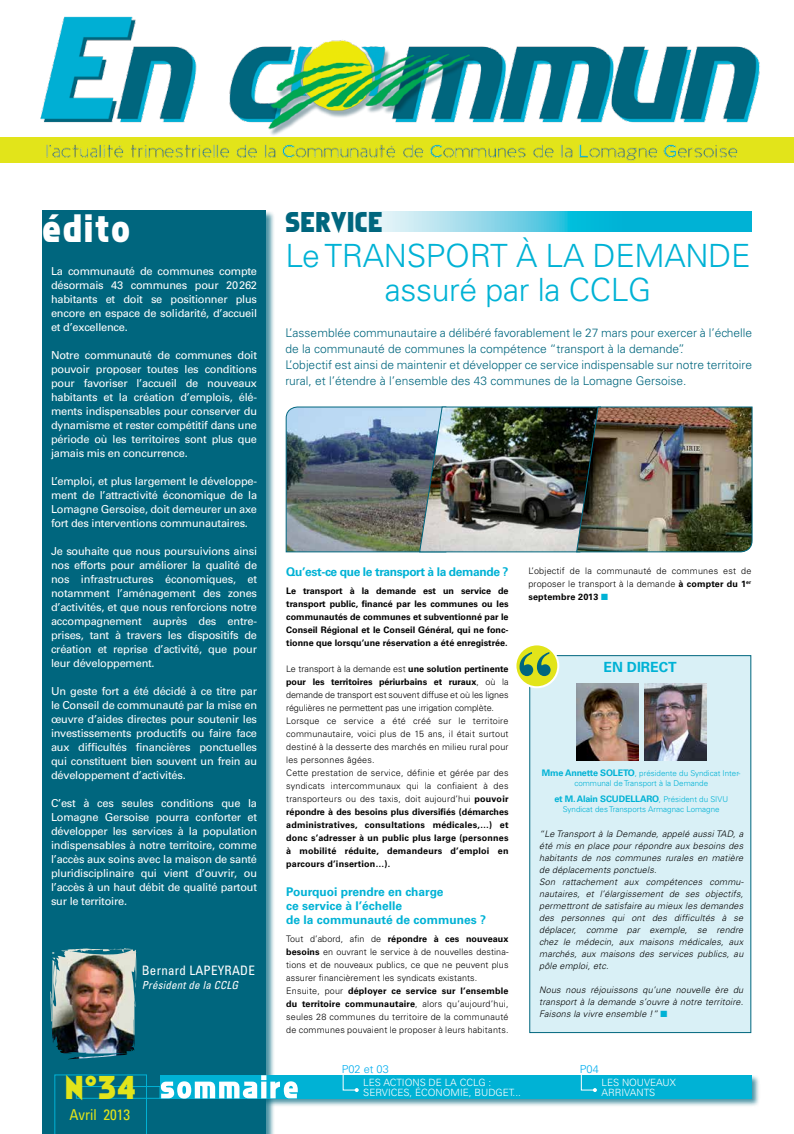
<style>
.page{position:relative;width:794px;height:1134px;background:#fff}
.page>*{position:absolute;margin:0;border:0;box-sizing:border-box;transform-origin:0 0}
.t1{font:700 36px "Agate SSK";color:#fff}
.t2{font:300 32px/34px "Univers";color:#00b2d5}
.t3{font:700 30px "Agate SSK";color:#e2e41a}
.t4{font:700 26px "Agate SSK";letter-spacing:.02em;color:#00667e}
.t5{font:condensed 15px "Univers";color:#e2e41a}
.t6{font:700 14px "Univers";color:#00b2d5}
.t7{font:condensed 13px "Univers";letter-spacing:.02em;color:#fff}
.t8{font:300 12px/16px "Univers";color:#00667e}
.t9{font:700 12px/14px "Univers";color:#00b2d5}
.t10{font:700 12px "Univers";letter-spacing:-.03em;color:#00b2d5}
.t11{font:11px/14px "Univers";letter-spacing:-.02em;color:#fff;text-align:justify}
.t12{font:italic condensed 11px "Univers";letter-spacing:.02em;color:#fff}
.t13{font:300 11px "Univers";color:#00aeef}
.t14{font:300 10px/10px "Univers";color:#fff}
.t15{font:300 9px/13px "Univers";letter-spacing:.02em;color:#000}
.t16{font:italic 300 9px/12px "Univers";letter-spacing:.02em;color:#000}
.t17{font:700 9px/13px "Univers";color:#000;text-align:justify}
.t18{font:700 9px "Univers";letter-spacing:-.02em;color:#00b2d5}
.t19{font:300 8px/10px "Univers";color:#00b2d5;text-align:center}
.s1{font-weight:700}
.s2{color:#00b2d5}
.s3{font-weight:700;font-size:9px}
</style>
<div class="page">
<svg style="left:356px;top:212px;width:395px;height:20px;background:#55cae2"></svg>
<img style="left:0;top:16px;width:781px;height:147px">
<div style="left:42px;top:210px;width:232px;height:924px;background:#00667e;opacity:.7"></div>
<div style="left:43px;top:211px;width:223px;height:923px;background:#00667e"></div>
<div style="left:159px;top:1075px;width:601px;height:32px;background:#00667e;opacity:.7"></div>
<div style="left:160px;top:1075px;width:591px;height:23px;background:#00b2d5"></div>
<svg style="left:161px;top:1075px;width:137px;height:23px"></svg>
<svg style="left:342px;top:1075px;width:17px;height:17px"></svg>
<svg style="left:580px;top:1075px;width:17px;height:17px"></svg>
<svg style="left:55px;top:1075px;width:92px;height:59px"></svg>
<div style="left:76px;top:1086px;width:84px;height:12px;border:1px solid #00b2d5"></div>
<div style="left:50px;top:948px;width:95px;height:120px;background:#00667e;opacity:.7"></div>
<img style="left:52px;top:948px;width:80px;height:103px">
<div style="left:529px;top:655px;width:222px;height:378px;background:#d9f0f6;border:1px solid #00667e"></div>
<svg style="left:515px;top:644px;width:43px;height:43px"></svg>
<div style="left:514px;top:643px;width:45px;height:45px;border:2px solid #fff;border-radius:50%"></div>
<svg style="left:519px;top:652px;width:31px;height:24px"></svg>
<img style="left:644px;top:683px;width:62px;height:77px">
<img style="left:576px;top:683px;width:63px;height:77px">
<img style="left:285px;top:406px;width:468px;height:147px">
<h1 class="t1" style="left:43px;top:208px;width:89px">édito</h1>
<p class="t11" style="left:51px;top:264px;width:207px">La communauté de communes compte désormais 43 communes pour 20262 habitants et doit se positionner plus encore en espace de solidarité, d’accueil et d’excellence.</p>
<p class="t11" style="left:51px;top:348px;width:207px">Notre communauté de communes doit pouvoir proposer toutes les conditions pour favoriser l’accueil de nouveaux habitants et la création d’emplois, élé&shy;ments indispensables pour conserver du dynamisme et rester compétitif dans une période où les territoires sont plus que jamais mis en concurrence.</p>
<p class="t11" style="left:51px;top:474px;width:208px">L’emploi, et plus largement le développe&shy;ment de l’attractivité économique de la Lomagne Gersoise, doit demeurer un axe fort des interventions communautaires.</p>
<p class="t11" style="left:51px;top:544px;width:208px">Je souhaite que nous poursuivions ainsi nos efforts pour améliorer la qualité de nos infrastructures économiques, et notamment l’aménagement des zones d’activités, et que nous renforcions notre accompagnement auprès des entre&shy;prises, tant à travers les dispositifs de création et reprise d’activité, que pour leur développement.</p>
<p class="t11" style="left:51px;top:684px;width:207px">Un geste fort a été décidé à ce titre par le Conseil de communauté par la mise en œuvre d’aides directes pour soutenir les investissements productifs ou faire face aux difficultés financières ponctuelles qui constituent bien souvent un frein au développement d’activités.</p>
<p class="t11" style="left:51px;top:796px;width:207px">C’est à ces seules conditions que la Lomagne Gersoise pourra conforter et développer les services à la population indispensables à notre territoire, comme l’accès aux soins avec la maison de santé pluridisciplinaire qui vient d’ouvrir, ou l’accès à un haut débit de qualité partout sur le territoire.</p>
<p class="t7" style="left:142px;top:962px;width:115px">Bernard LAPEYRADE</p>
<p class="t12" style="left:142px;top:978px;width:98px">Président de la CCLG</p>
<h3 class="t3" style="left:65px;top:1070px;width:71px">N°34</h3>
<h3 class="t5" style="left:70px;top:1105px;width:62px">Avril 2013</h3>
<h3 class="t4" style="left:285px;top:207px;width:98px">SERVICE</h3>
<h2 class="t2" style="left:385px;top:239px;width:231px;text-indent:131px">À LA DEMANDE assuré par la CCLG</h2>
<p class="t8" style="left:285px;top:324px;width:468px">L’assemblée communautaire a délibéré favorablement le 27 mars pour exercer à l’échelle de la communauté de communes la compétence “transport à la demande”.<br>L’objectif est ainsi de maintenir et développer ce service indispensable sur notre territoire rural, et l’étendre à l’ensemble des 43 communes de la Lomagne Gersoise.</p>
<h2 class="t2" style="left:285px;top:239px;width:60px">Le TRANS</h2>
<h2 class="t2" style="left:426px;top:239px;width:41px">PORT</h2>
<p class="t10" style="left:286px;top:564px;width:224px">Qu’est-ce que le transport à la demande ?</p>
<p class="t17" style="left:286px;top:585px;width:224px">Le transport à la demande est un service de transport public, financé par les communes ou les communautés de communes et subventionné par le Conseil Régional et le Conseil Général, qui ne fonc&shy;tionne que lorsqu’une réservation a été enregistrée.</p>
<p class="t15" style="left:286px;top:663px;width:224px">Le transport à la demande est <span class="s1">une solution pertinente pour les territoires périurbains et ruraux</span>, où la demande de transport est souvent diffuse et où les lignes régulières ne permettent pas une irrigation complète.<br>Lorsque ce service a été créé sur le territoire communautaire, voici plus de 15 ans, il était surtout destiné à la desserte des marchés en milieu rural pour les personnes âgées.<br>Cette prestation de service, définie et gérée par des syndicats intercommunaux qui la confiaient à des transporteurs ou des taxis, doit aujourd’hui <span class="s1">pouvoir répondre à des besoins plus diversifiés (démarches administratives, consultations médicales,…) et donc s’adresser à un public plus large (personnes à mobilité réduite, demandeurs d’emploi en parcours d’insertion…).</span></p>
<p class="t9" style="left:286px;top:884px;width:202px">Pourquoi prendre en charge<br>ce service à l’échelle<br>de la communauté de communes ?</p>
<p class="t15" style="left:286px;top:932px;width:224px">Tout d’abord, afin de <span class="s1">répondre à ces nouveaux besoins</span> en ouvrant le service à de nouvelles destina&shy;tions et de nouveaux publics, ce que ne peuvent plus assurer financièrement les syndicats existants.<br>E nsuite, pour <span class="s1">déployer ce service sur l’ensemble du territoire communautaire</span>, alors qu’aujourd’hui, seules 28 communes du territoire de la communauté de communes pouvaient le proposer à leurs habitants.</p>
<p class="t15" style="left:528px;top:564px;width:224px;text-align:justify">L’objectif de la communauté de communes est de proposer le transport à la demande <span class="s1">à compter du 1</span><sup>er </sup><span class="s1">septembre 2013</span> <span class="s2">■</span></p>
<p class="t6" style="left:603px;top:658px;width:48px">En direc</p>
<p class="t6" style="left:668px;top:658px;width:10px">t</p>
<p class="t19" style="left:542px;top:768px;width:200px"><span class="s3">Mme Annette Soleto</span>, présidente du Syndicat I nter&shy;communal de Transport à la Demande</p>
<p class="t18" style="left:554px;top:793px;width:77px">et M. Alain Scudellar</p>
<p class="t19" style="left:563px;top:794px;width:158px;text-align:left;text-indent:89px"><span class="s3">o</span>, Président du SIVU<br>Syndicat des Transports Armagnac Lomagne</p>
<p class="t16" style="left:539px;top:828px;width:206px">“Le Transport à la Demande, appelé aussi TAD, a été mis en place pour répondre aux besoins des habitants de nos communes rurales en matière de déplacements ponctuels.<br>Son rattachement aux compétences commu&shy;nautaires, et l’élargissement de ses objectifs, permettront de satisfaire au mieux les demandes des personnes qui ont des difficultés à se déplacer, comme par exemple, se rendre chez le médecin, aux maisons médicales, aux marchés, aux maisons des services publics, au pôle emploi, etc.</p>
<p class="t16" style="left:539px;top:984px;width:206px;text-align:justify">Nous nous réjouissons qu’une nouvelle ère du transport à la demande s’ouvre à notre territoire.<br>Faisons la vivre ensemble !” <span class="s2">■</span></p>
<p class="t13" style="left:342px;top:1062px;width:49px">P02 et 03</p>
<p class="t13" style="left:580px;top:1062px;width:20px">P04</p>
<p class="t14" style="left:363px;top:1078px;width:159px">les actions de la cclg : services, économie, buDget...</p>
<p class="t14" style="left:601px;top:1078px;width:76px">les nouveaux arrivants</p>
</div>
